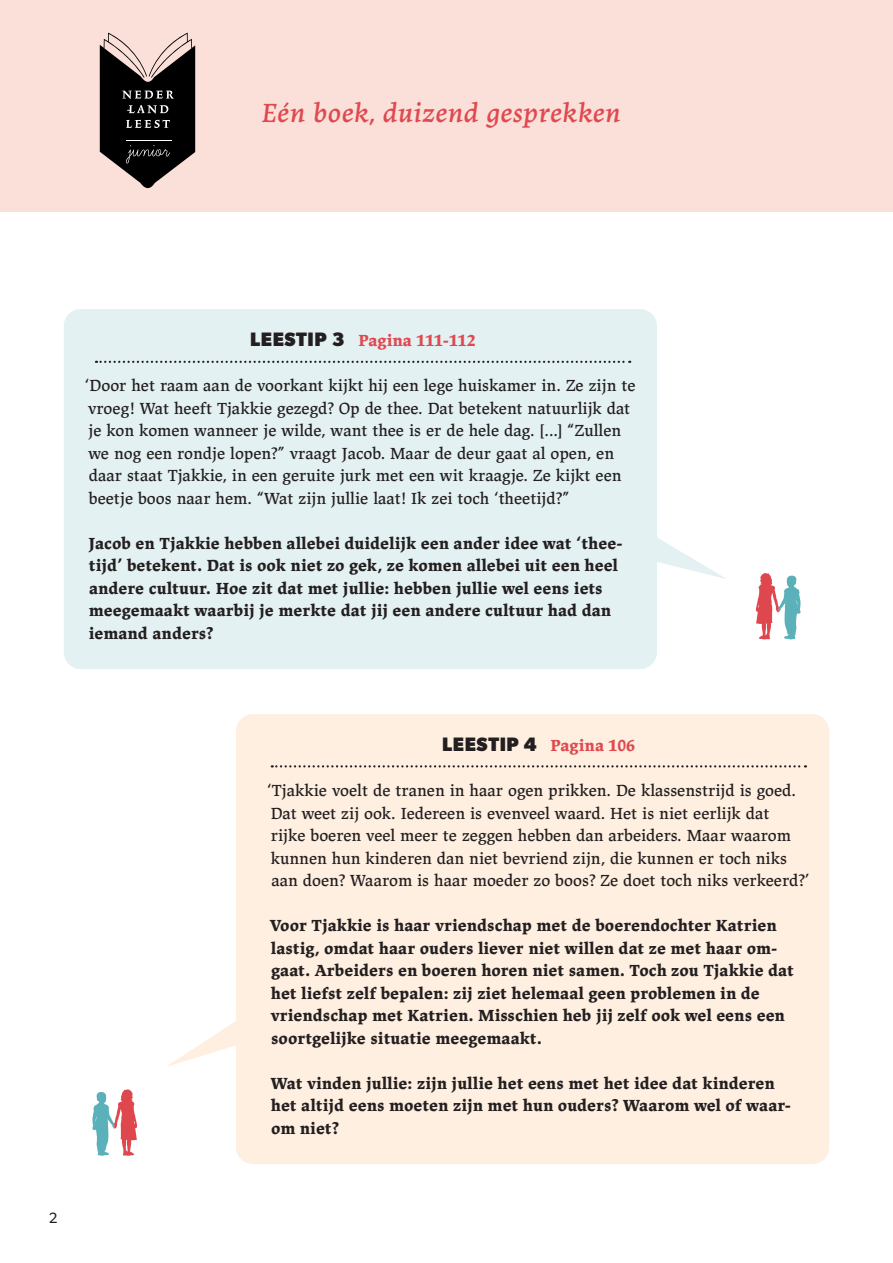
<style>
.page{position:relative;width:893px;height:1263px;background:#fff}
.page>*{position:absolute;margin:0;border:0;box-sizing:border-box;transform-origin:0 0}
.koppen{font:italic 27px "Lapture Caption";letter-spacing:.01em;color:#df4950}
.body{font:700 16.5px/22.5px "Lapture Caption";color:#231f20}
.kopjes{font:16.5px/22.5px "Lapture Caption";color:#231f20}
.kopjes-2{font:700 16.5px "Lapture Caption";color:#df4950}
.t1{font:15px "Gibson";color:#231f20}
.s1{font-family:"Gibson";font-size:19.5px;color:#231f20}
</style>
<div class="page">
<div style="left:0;top:0;width:893px;height:212px;background:#fae0d9"></div>
<div style="left:236px;top:714px;width:593px;height:450px;background:#feefe0;border-radius:17px"></div>
<svg style="left:167px;top:1021px;width:69px;height:46px"></svg>
<div style="left:64px;top:309px;width:593px;height:360px;background:#e4f1f2;border-radius:17px"></div>
<svg style="left:657px;top:538px;width:69px;height:41px"></svg>
<svg style="left:100px;top:33px;width:95px;height:155px"></svg>
<svg style="left:96px;top:361px;width:534px;height:2px"></svg>
<svg style="left:272px;top:765px;width:534px;height:2px"></svg>
<svg style="left:756px;top:573px;width:44px;height:66px"></svg>
<svg style="left:92px;top:1089px;width:45px;height:67px"></svg>
<p class="koppen" style="left:261px;top:96px;width:361px">Eén boek, duizend gesprekken</p>
<p class="kopjes-2" style="left:250px;top:331px;width:227px"><span class="s1">LEESTIP 3</span> Pagina 111-112</p>
<p class="kopjes" style="left:85px;top:375px;width:552px">‘Door het raam aan de voorkant kijkt hij een lege huiskamer in. Ze zijn te vroeg! Wat heeft Tjakkie gezegd? Op de thee. Dat betekent natuurlijk dat je kon komen wanneer je wilde, want thee is er de hele dag. [...] “Zullen we nog een rondje lopen?” vraagt Jacob. Maar de deur gaat al open, en daar staat Tjakkie, in een geruite jurk met een wit kraagje. Ze kijkt een beetje boos naar hem. “Wat zijn jullie laat! Ik zei toch ‘theetijd?”</p>
<p class="body" style="left:88px;top:532px;width:534px">Jacob en Tjakkie hebben allebei duidelijk een ander idee wat ‘thee&shy;tijd’ betekent. Dat is ook niet zo gek, ze komen allebei uit een heel andere cultuur. Hoe zit dat met jullie: hebben jullie wel eens iets meegemaakt waarbij je merkte dat jij een andere cultuur had dan iemand anders?</p>
<p class="t1" style="left:49px;top:1208px;width:10px">2</p>
<p class="kopjes-2" style="left:442px;top:736px;width:194px"><span class="s1">LEESTIP 4</span> Pagina 106</p>
<p class="kopjes" style="left:267px;top:779px;width:544px">‘Tjakkie voelt de tranen in haar ogen prikken. De klassenstrijd is goed.<br>Dat weet zij ook. Iedereen is evenveel waard. Het is niet eerlijk dat<br>rijke boeren veel meer te zeggen hebben dan arbeiders. Maar waarom kunnen hun kinderen dan niet bevriend zijn, die kunnen er toch niks aan doen? Waarom is haar moeder zo boos? Ze doet toch niks verkeerd?’</p>
<p class="body" style="left:270px;top:914px;width:526px">Voor Tjakkie is haar vriendschap met de boerendochter Katrien lastig, omdat haar ouders liever niet willen dat ze met haar om&shy;gaat. Arbeiders en boeren horen niet samen. Toch zou Tjakkie dat het liefst zelf bepalen: zij ziet helemaal geen problemen in de vriendschap met Katrien. Misschien heb jij zelf ook wel eens een soortgelijke situatie meegemaakt.</p>
<p class="body" style="left:271px;top:1072px;width:522px">Wat vinden jullie: zijn jullie het eens met het idee dat kinderen het altijd eens moeten zijn met hun ouders? Waarom wel of waar&shy;om niet?</p>
</div>
